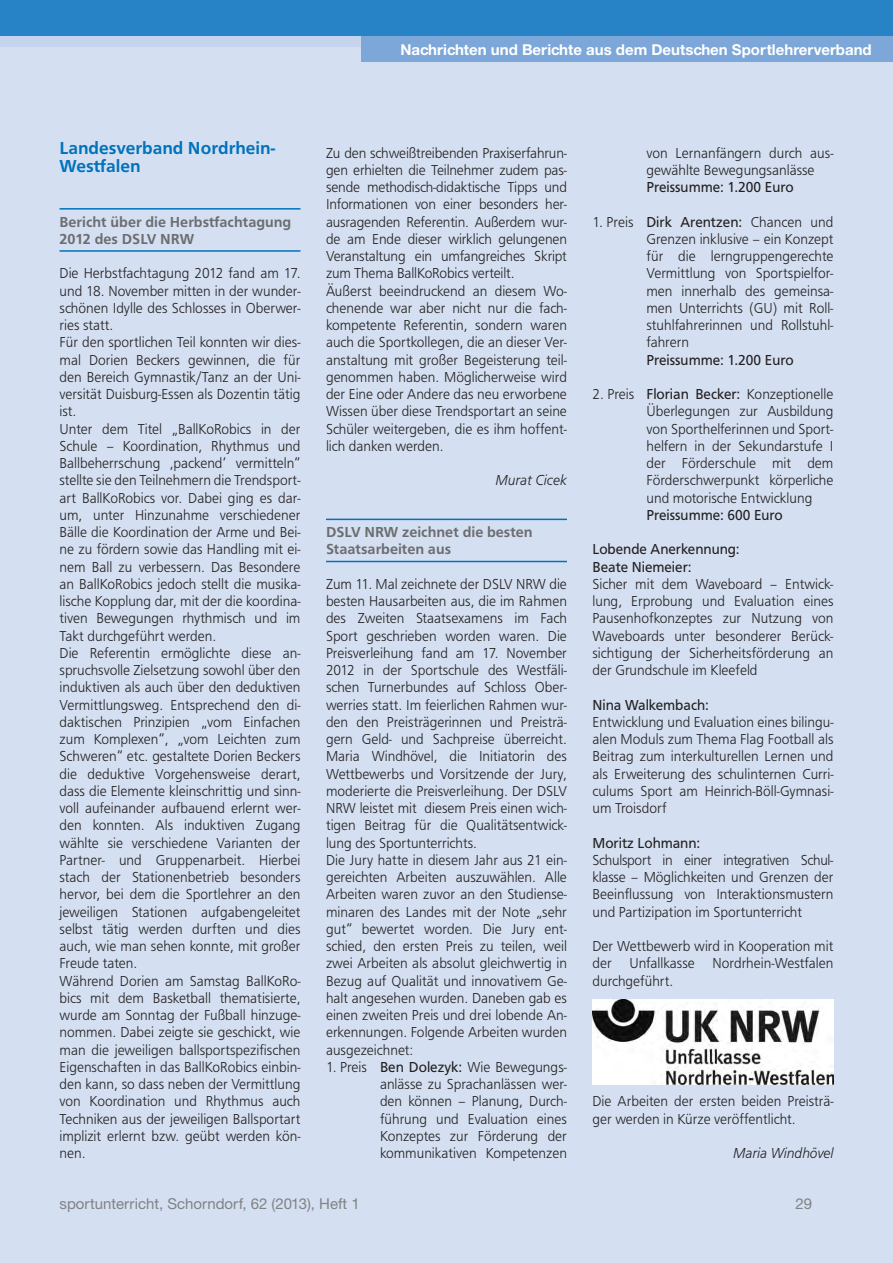
<style>
.page{position:relative;width:893px;height:1263px;background:#d4e0f1}
.page>*{position:absolute;margin:0;border:0;box-sizing:border-box;transform-origin:0 0}
.t1{font:500 18px/18px "Frutus T";color:#0072bc}
.t2{font:300 15px/17.2px "Frutus T";color:#231f20;text-align:justify;scale:.95 1}
.t3{font:15px/17.2px "Frutus T";color:#231f20;scale:.95 1}
.t4{font:500 15px/17.2px "Frutus T";color:#6c6d70}
.t5{font:700 15px "Helvetica Neue CE";color:#fff}
.t6{font:15px "Helvetica Neue CE";color:#808285}
.t7{font:italic 300 15px "Frutus T";color:#231f20;scale:.95 1}
.s1{font-weight:400}
</style>
<div class="page">
<div style="left:0;top:0;width:893px;height:47px;background:#c6d5ed"></div>
<div style="left:361px;top:0;width:532px;height:62px;background:#7ca7d8"></div>
<div style="left:0;top:0;width:893px;height:36px;background:#2783c5"></div>
<hr style="left:60px;top:208px;width:240px;height:2px;background:#0072bc">
<hr style="left:60px;top:250px;width:240px;height:2px;background:#0072bc">
<hr style="left:326px;top:519px;width:241px;height:1px;background:#0072bc">
<hr style="left:326px;top:561px;width:241px;height:1px;background:#0072bc">
<img style="left:592px;top:999px;width:241px;height:85px">
<p class="t5" style="left:400px;top:41px;width:473px">Nachrichten und Berichte aus dem Deutschen Sportlehrerverband</p>
<p class="t1" style="left:60px;top:139px;width:217px">Landesverband Nordrhein-<br>Westfalen</p>
<p class="t4" style="left:60px;top:213px;width:233px">Bericht über die Herbstfachtagung<br>2012 des DSLV NRW</p>
<p class="t2" style="left:60px;top:264px;width:255px;text-align:left">Die Herbstfachtagung 2012 fand am 17. und 18. November mitten in der wunder&shy;schönen Idylle des Schlosses in Oberwer&shy;ries statt.<br>Für den sportlichen Teil konnten wir dies&shy;mal Dorien Beckers gewinnen, die für den Bereich Gymnastik/Tanz an der Uni&shy;versität Duisburg-Essen als Dozentin tätig ist.<br>Unter dem Titel „BallKoRobics in der Schule – Koordination, Rhythmus und Ballbeherrschung ‚packend‘ vermitteln“ stellte sie den Teilnehmern die Trendsport&shy;art BallKoRobics vor. Dabei ging es dar&shy;um, unter Hinzunahme verschiedener Bälle die Koordination der Arme und Bei&shy;ne zu fördern sowie das Handling mit ei&shy;nem Ball zu verbessern. Das Besondere an BallKoRobics jedoch stellt die musika&shy;lische Kopplung dar, mit der die koordina&shy;tiven Bewegungen rhythmisch und im Takt durchgeführt werden.<br>Die Referentin ermöglichte diese an&shy;spruchsvolle Zielsetzung sowohl über den induktiven als auch über den deduktiven Vermittlungsweg. Entsprechend den di&shy;daktischen Prinzipien „vom Einfachen zum Komplexen“, „vom Leichten zum Schweren“ etc. gestaltete Dorien Beckers die deduktive Vorgehensweise derart, dass die Elemente kleinschrittig und sinn&shy;voll aufeinander aufbauend erlernt wer&shy;den konnten. Als induktiven Zugang wählte sie verschiedene Varianten der Partner- und Gruppenarbeit. Hierbei stach der Stationenbetrieb besonders hervor, bei dem die Sportlehrer an den jeweiligen Stationen aufgabengeleitet selbst tätig werden durften und dies auch, wie man sehen konnte, mit großer Freude taten.<br>Während Dorien am Samstag BallKoRo&shy;bics mit dem Basketball thematisierte, wurde am Sonntag der Fußball hinzuge&shy;nommen. Dabei zeigte sie geschickt, wie man die jeweiligen ballsportspezifischen Eigenschaften in das BallKoRobics einbin&shy;den kann, so dass neben der Vermittlung von Koordination und Rhythmus auch Techniken aus der jeweiligen Ballsportart implizit erlernt bzw. geübt werden kön&shy;nen.</p>
<p class="t2" style="left:326px;top:144px;width:255px;text-align:left">Zu den schweißtreibenden Praxiserfahrun&shy;gen erhielten die Teilnehmer zudem pas&shy;sende methodisch-didaktische Tipps und Informationen von einer besonders her&shy;ausragenden Referentin. Außerdem wur&shy;de am Ende dieser wirklich gelungenen Veranstaltung ein umfangreiches Skript zum Thema BallKoRobics verteilt.<br>Äußerst beeindruckend an diesem Wo&shy;chenende war aber nicht nur die fach&shy;kompetente Referentin, sondern waren auch die Sportkollegen, die an dieser Ver&shy;anstaltung mit großer Begeisterung teil&shy;genommen haben. Möglicherweise wird der Eine oder Andere das neu erworbene Wissen über diese Trendsportart an seine Schüler weitergeben, die es ihm hoffent&shy;lich danken werden.</p>
<p class="t7" style="left:496px;top:472px;width:77px">Murat Cicek</p>
<p class="t4" style="left:326px;top:523px;width:208px">DSLV NRW zeichnet die besten<br>Staatsarbeiten aus</p>
<p class="t2" style="left:326px;top:575px;width:255px;text-align:left">Zum 11. Mal zeichnete der DSLV NRW die besten Hausarbeiten aus, die im Rahmen des Zweiten Staatsexamens im Fach Sport geschrieben worden waren. Die Preisverleihung fand am 17. November 2012 in der Sportschule des Westfäli&shy;schen Turnerbundes auf Schloss Ober&shy;werries statt. Im feierlichen Rahmen wur&shy;den den Preisträgerinnen und Preisträ&shy;gern Geld- und Sachpreise überreicht.<br>Maria Windhövel, die Initiatorin des Wettbewerbs und Vorsitzende der Jury, moderierte die Preisverleihung. Der DSLV NRW leistet mit diesem Preis einen wich&shy;tigen Beitrag für die Qualitätsentwick&shy;lung des Sportunterrichts.<br>Die Jury hatte in diesem Jahr aus 21 ein&shy;gereichten Arbeiten auszuwählen. Alle Arbeiten waren zuvor an den Studiense&shy;minaren des Landes mit der Note „sehr gut“ bewertet worden. Die Jury ent&shy;schied, den ersten Preis zu teilen, weil zwei Arbeiten als absolut gleichwertig in Bezug auf Qualität und innovativem Ge&shy;halt angesehen wurden. Daneben gab es einen zweiten Preis und drei lobende An&shy;erkennungen. Folgende Arbeiten wurden ausgezeichnet:</p>
<p class="t2" style="left:380px;top:1058px;width:198px;text-indent:-54px">1. Preis <span class="s1">Ben Dolezyk:</span> Wie Bewegungs&shy;anlässe zu Sprachanlässen wer&shy;den können – Planung, Durch&shy;führung und Evaluation eines Konzeptes zur Förderung der kommunikativen Kompetenzen</p>
<p class="t2" style="left:646px;top:144px;width:198px">von Lernanfängern durch aus&shy;gewählte Bewegungsanlässe</p>
<p class="t3" style="left:646px;top:178px;width:156px">Preissumme: 1.200 Euro</p>
<p class="t2" style="left:646px;top:213px;width:198px;text-indent:-54px">1. Preis <span class="s1">Dirk Arentzen:</span> Chancen und Grenzen inklusive – ein Konzept für die lerngruppengerechte Vermittlung von Sportspielfor&shy;men innerhalb des gemeinsa&shy;men Unterrichts (GU) mit Roll&shy;stuhlfahrerinnen und Rollstuhl&shy;fahrern</p>
<p class="t3" style="left:646px;top:351px;width:156px">Preissumme: 1.200 Euro</p>
<p class="t2" style="left:646px;top:385px;width:198px;text-indent:-54px">2. Preis <span class="s1">Florian Becker:</span> Konzeptionelle Überlegungen zur Ausbildung von Sporthelferinnen und Sport&shy;helfern in der Sekundarstufe I der Förderschule mit dem Förderschwerpunkt körperliche und motorische Entwicklung</p>
<p class="t3" style="left:646px;top:506px;width:145px">Preissumme: 600 Euro</p>
<p class="t3" style="left:592px;top:540px;width:156px">Lobende Anerkennung:<br>Beate Niemeier:</p>
<p class="t2" style="left:592px;top:575px;width:255px">Sicher mit dem Waveboard – Entwick&shy;lung, Erprobung und Evaluation eines Pausenhofkonzeptes zur Nutzung von Waveboards unter besonderer Berück&shy;sichtigung der Sicherheitsförderung an der Grundschule im Kleefeld</p>
<p class="t3" style="left:592px;top:696px;width:124px">Nina Walkembach:</p>
<p class="t2" style="left:592px;top:713px;width:255px">Entwicklung und Evaluation eines bilingu&shy;alen Moduls zum Thema Flag Football als Beitrag zum interkulturellen Lernen und als Erweiterung des schulinternen Curri&shy;culums Sport am Heinrich-Böll-Gymnasi&shy;um Troisdorf</p>
<p class="t3" style="left:592px;top:834px;width:115px">Moritz Lohmann:</p>
<p class="t2" style="left:592px;top:851px;width:255px">Schulsport in einer integrativen Schul&shy;klasse – Möglichkeiten und Grenzen der Beeinflussung von Interaktionsmustern und Partizipation im Sportunterricht</p>
<p class="t2" style="left:592px;top:937px;width:255px">Der Wettbewerb wird in Kooperation mit der Unfallkasse Nordrhein-Westfalen durchgeführt.</p>
<p class="t2" style="left:592px;top:1092px;width:255px">Die Arbeiten der ersten beiden Preisträ&shy;ger werden in Kürze veröffentlicht.</p>
<p class="t7" style="left:733px;top:1144px;width:107px">Maria Windhövel</p>
<p class="t6" style="left:60px;top:1195px;width:302px">sportunterricht, Schorndorf, 62 (2013), Heft 1</p>
<p class="t6" style="left:795px;top:1195px;width:18px">29</p>
</div>
